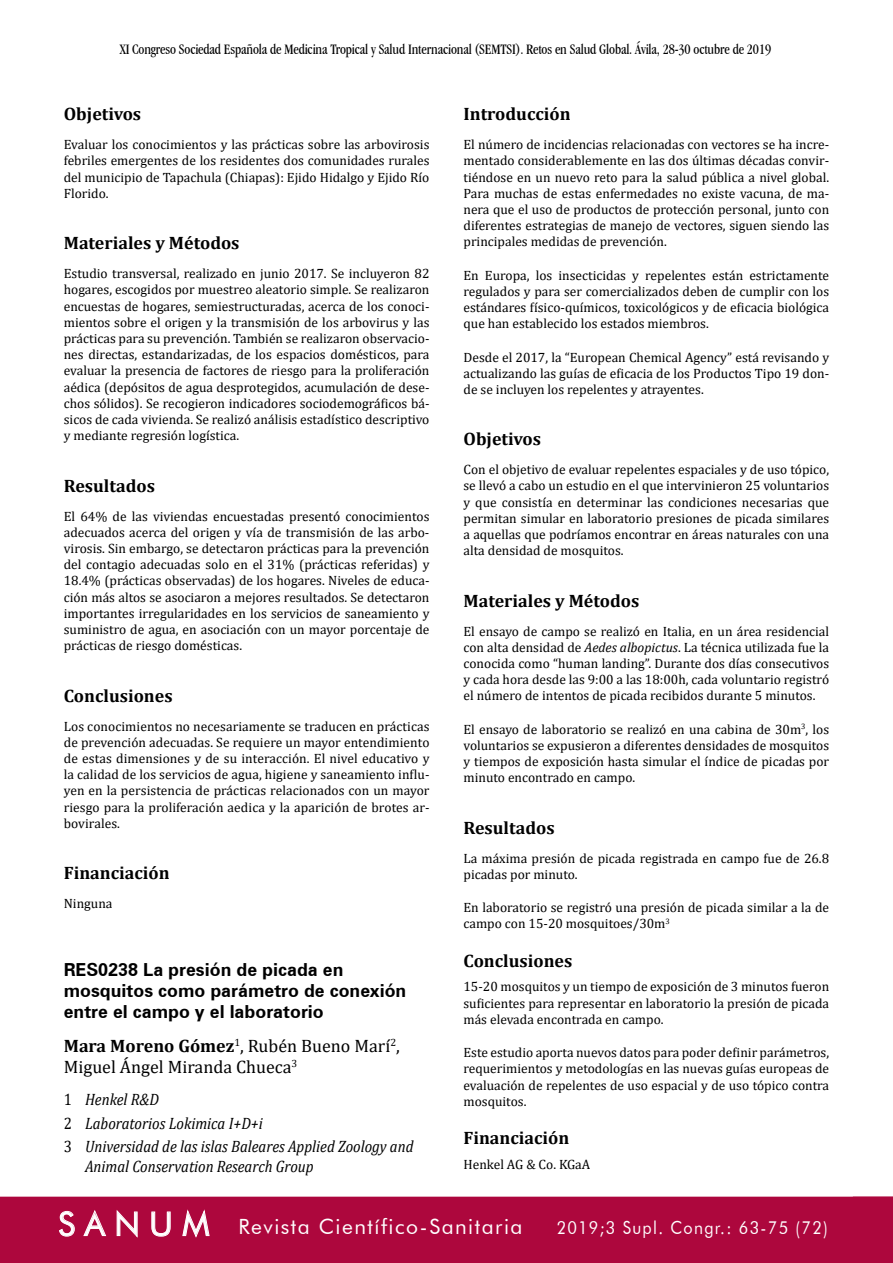
<style>
.page{position:relative;width:893px;height:1263px;background:#fff}
.page>*{position:absolute;margin:0;border:0;box-sizing:border-box;transform-origin:0 0}
.t1{font:21px "Futura BT";letter-spacing:.07em;color:#fff}
.t2{font:700 18px "Cambria";color:#000}
.t3{font:700 18px/21px "Zurich BT";color:#000}
.t4{font:18px/21px "Cambria";color:#000}
.t5{font:18px "Futura BT";letter-spacing:.08em;color:#fff;scale:.9 1}
.t6{font:italic 16.5px/23.7px "Cambria";color:#000;scale:.9 1}
.t7{font:condensed 15px "Garamond IT Cby BT";letter-spacing:-.01em;color:#000;scale:.95 1}
.t8{font:13.5px/16.2px "Cambria";color:#000;text-align:justify}
.s1{font-weight:700}
.s2{font-style:normal}
.s3{font-style:italic}
.s4{font-size:33px}
</style>
<div class="page">
<div style="left:0;top:1197px;width:893px;height:66px;background:#ad073d"></div>
<p class="t7" style="left:120px;top:41px;width:687px">XI Congreso Sociedad Española de Medicina Tropical y Salud Internacional (SEMTSI). Retos en Salud Global. Ávila, 28-30 octubre de 2019</p>
<h2 class="t2" style="left:64px;top:101px;width:79px">Objetivos</h2>
<p class="t8" style="left:64px;top:136px;width:367px">Evaluar los conocimientos y las prácticas sobre las arbovirosis febriles emergentes de los residentes dos comunidades rurales del municipio de Tapachula (Chiapas): Ejido Hidalgo y Ejido Río Florido.</p>
<h2 class="t2" style="left:64px;top:230px;width:177px">Materiales y Métodos</h2>
<p class="t8" style="left:64px;top:265px;width:367px">Estudio transversal, realizado en junio 2017. Se incluyeron 82 hogares, escogidos por muestreo aleatorio simple. Se realizaron encuestas de hogares, semiestructuradas, acerca de los conoci&shy;mientos sobre el origen y la transmisión de los arbovirus y las prácticas para su prevención. También se realizaron observacio&shy;nes directas, estandarizadas, de los espacios domésticos, para evaluar la presencia de factores de riesgo para la proliferación aédica (depósitos de agua desprotegidos, acumulación de dese&shy;chos sólidos). Se recogieron indicadores sociodemográficos bá&shy;sicos de cada vivienda. Se realizó análisis estadístico descriptivo y mediante regresión logística.</p>
<h2 class="t2" style="left:64px;top:473px;width:93px">Resultados</h2>
<p class="t8" style="left:64px;top:508px;width:367px">El 64% de las viviendas encuestadas presentó conocimientos adecuados acerca del origen y vía de transmisión de las arbo&shy;virosis. Sin embargo, se detectaron prácticas para la prevención del contagio adecuadas solo en el 31% (prácticas referidas) y 18.4% (prácticas observadas) de los hogares. Niveles de educa&shy;ción más altos se asociaron a mejores resultados. Se detectaron importantes irregularidades en los servicios de saneamiento y suministro de agua, en asociación con un mayor porcentaje de prácticas de riesgo domésticas.</p>
<h2 class="t2" style="left:64px;top:683px;width:110px">Conclusiones</h2>
<p class="t8" style="left:64px;top:718px;width:367px">Los conocimientos no necesariamente se traducen en prácticas de prevención adecuadas. Se requiere un mayor entendimiento de estas dimensiones y de su interacción. El nivel educativo y la calidad de los servicios de agua, higiene y saneamiento influ&shy;yen en la persistencia de prácticas relacionados con un mayor riesgo para la proliferación aedica y la aparición de brotes ar&shy;bovirales.</p>
<h2 class="t2" style="left:64px;top:860px;width:107px">Financiación</h2>
<p class="t8" style="left:64px;top:895px;width:50px">Ninguna</p>
<h2 class="t3" style="left:64px;top:959px;width:344px">RES0238 La presión de picada en mosquitos como parámetro de conexión entre el campo y el laboratorio</h2>
<h2 class="t4" style="left:64px;top:1035px;width:338px"><span class="s1">Mara Moreno Gómez</span><sup>1</sup>, Rubén Bueno Marí<sup>2</sup>,<br>Miguel Ángel Miranda Chueca<sup>3</sup></h2>
<p class="t6" style="left:64px;top:1087px;width:390px"><span class="s2">1</span> Henkel R&amp;D<br><span class="s2">2</span> Laboratorios Lokimica I+D+i<br><span class="s2">3</span> Universidad de las islas Baleares Applied Zoology and</p>
<p class="t6" style="left:85px;top:1154px;width:256px">Animal Conservation Research Group</p>
<h2 class="t2" style="left:463px;top:101px;width:109px">Introducción</h2>
<p class="t8" style="left:463px;top:136px;width:367px">El número de incidencias relacionadas con vectores se ha incre&shy;mentado considerablemente en las dos últimas décadas convir&shy;tiéndose en un nuevo reto para la salud pública a nivel global.<br>Para muchas de estas enfermedades no existe vacuna, de ma&shy;nera que el uso de productos de protección personal, junto con diferentes estrategias de manejo de vectores, siguen siendo las principales medidas de prevención.</p>
<p class="t8" style="left:463px;top:267px;width:367px">En Europa, los insecticidas y repelentes están estrictamente regulados y para ser comercializados deben de cumplir con los estándares físico-químicos, toxicológicos y de eficacia biológica que han establecido los estados miembros.</p>
<p class="t8" style="left:463px;top:349px;width:367px">Desde el 2017, la “European Chemical Agency” está revisando y actualizando las guías de eficacia de los Productos Tipo 19 don&shy;de se incluyen los repelentes y atrayentes.</p>
<h2 class="t2" style="left:463px;top:426px;width:79px">Objetivos</h2>
<p class="t8" style="left:463px;top:461px;width:367px">Con el objetivo de evaluar repelentes espaciales y de uso tópico, se llevó a cabo un estudio en el que intervinieron 25 voluntarios y que consistía en determinar las condiciones necesarias que permitan simular en laboratorio presiones de picada similares a aquellas que podríamos encontrar en áreas naturales con una alta densidad de mosquitos.</p>
<h2 class="t2" style="left:463px;top:588px;width:177px">Materiales y Métodos</h2>
<p class="t8" style="left:463px;top:623px;width:367px">El ensayo de campo se realizó en Italia, en un área residencial con alta densidad de <span class="s3">Aedes albopictus</span>. La técnica utilizada fue la conocida como “human landing”. Durante dos días consecutivos y cada hora desde las 9:00 a las 18:00h, cada voluntario registró el número de intentos de picada recibidos durante 5 minutos.</p>
<p class="t8" style="left:463px;top:721px;width:367px">El ensayo de laboratorio se realizó en una cabina de 30m<sup>3</sup>, los voluntarios se expusieron a diferentes densidades de mosquitos y tiempos de exposición hasta simular el índice de picadas por minuto encontrado en campo.</p>
<h2 class="t2" style="left:463px;top:815px;width:93px">Resultados</h2>
<p class="t8" style="left:463px;top:850px;width:367px">La máxima presión de picada registrada en campo fue de 26.8 picadas por minuto.</p>
<p class="t8" style="left:463px;top:899px;width:367px">En laboratorio se registró una presión de picada similar a la de campo con 15-20 mosquitoes/30m<sup>3</sup></p>
<h2 class="t2" style="left:463px;top:948px;width:110px">Conclusiones</h2>
<p class="t8" style="left:463px;top:979px;width:367px">15-20 mosquitos y un tiempo de exposición de 3 minutos fueron suficientes para representar en laboratorio la presión de picada más elevada encontrada en campo.</p>
<p class="t8" style="left:463px;top:1044px;width:367px">Este estudio aporta nuevos datos para poder definir parámetros, requerimientos y metodologías en las nuevas guías europeas de evaluación de repelentes de uso espacial y de uso tópico contra mosquitos.</p>
<h2 class="t2" style="left:463px;top:1125px;width:107px">Financiación</h2>
<p class="t8" style="left:463px;top:1156px;width:128px">Henkel AG &amp; Co. KGaA</p>
<h1 class="t1" style="left:58px;top:1214px;width:466px"><span class="s4">S A N U M</span> Revista Científico-Sanitaria</h1>
<h2 class="t5" style="left:557px;top:1217px;width:303px">2019;3 Supl. Congr.: 63-75 (72)</h2>
</div>
